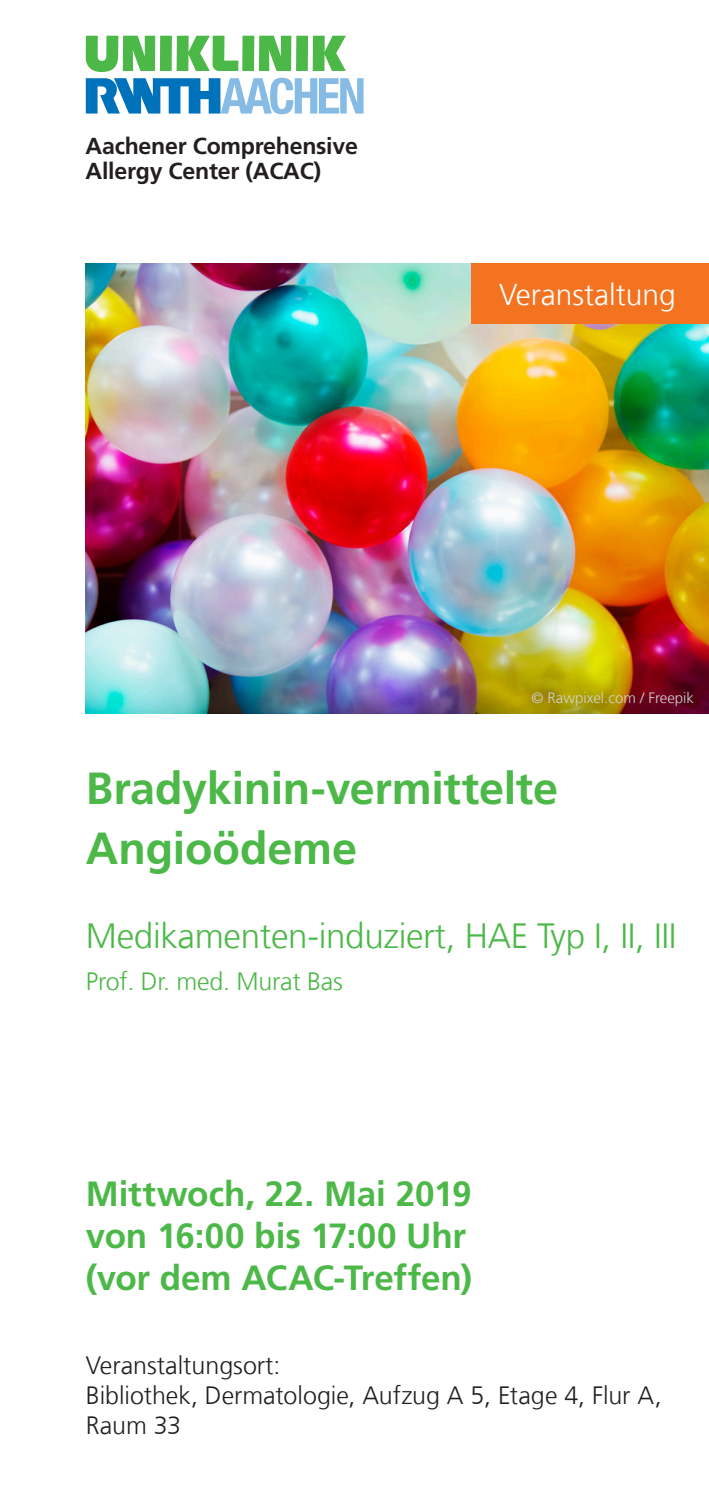
<style>
.page{position:relative;width:709px;height:1489px;background:#fff}
.page>*{position:absolute;margin:0;border:0;box-sizing:border-box;transform-origin:0 0}
.t1{font:700 45px/60px "Frutiger LT Com";letter-spacing:-.005em;color:#4cb848}
.t2{font:700 35px/42px "Frutiger LT Com";letter-spacing:-.005em;color:#4cb848}
.t3{font:300 35px "Frutiger LT Com";letter-spacing:-.01em;color:#4cb848}
.t4{font:300 30px "Frutiger LT Com";color:#fff}
.t5{font:300 25px/30px "Frutiger LT Com";color:#231f20}
.t6{font:300 25px "Frutiger LT Com";letter-spacing:-.01em;color:#4cb848}
.t7{font:700 23px/25px "Frutiger LT Com";letter-spacing:-.01em;color:#231f20}
.t8{font:300 15px "Frutiger LT Com";color:#d1d2d4}
</style>
<div class="page">
<img style="left:85px;top:264px;width:624px;height:449px">
<svg style="left:313px;top:36px;width:33px;height:35px"></svg>
<div style="left:160px;top:36px;width:12px;height:35px;background:#4cb848"></div>
<div style="left:242px;top:36px;width:12px;height:35px;background:#4cb848"></div>
<div style="left:296px;top:36px;width:12px;height:35px;background:#4cb848"></div>
<svg style="left:177px;top:36px;width:61px;height:35px"></svg>
<svg style="left:86px;top:36px;width:69px;height:36px"></svg>
<svg style="left:259px;top:36px;width:32px;height:35px"></svg>
<svg style="left:86px;top:78px;width:277px;height:36px"></svg>
<div style="left:471px;top:263px;width:238px;height:60px;background:#f47321"></div>
<p class="t7" style="left:86px;top:134px;width:274px">Aachener Comprehensive<br>Allergy Center (ACAC)</p>
<p class="t4" style="left:499px;top:277px;width:178px">Veranstaltung</p>
<p class="t8" style="left:531px;top:689px;width:164px">© Rawpixel.com / Freepik</p>
<h1 class="t1" style="left:86px;top:758px;width:474px">Bradykinin-vermittelte<br>Angioödeme</h1>
<h2 class="t3" style="left:86px;top:915px;width:592px">Medikamenten-induziert, HAE Typ I, II, III</h2>
<p class="t6" style="left:86px;top:966px;width:258px">Prof. Dr. med. Murat Bas</p>
<h2 class="t2" style="left:86px;top:1172px;width:388px">Mittwoch, 22. Mai 2019 von 16:00 bis 17:00 Uhr (vor dem ACAC-Treffen)</h2>
<p class="t5" style="left:86px;top:1350px;width:577px">Veranstaltungsort:<br>Bibliothek, Dermatologie, Aufzug A 5, Etage 4, Flur A,<br>Raum 33</p>
</div>
